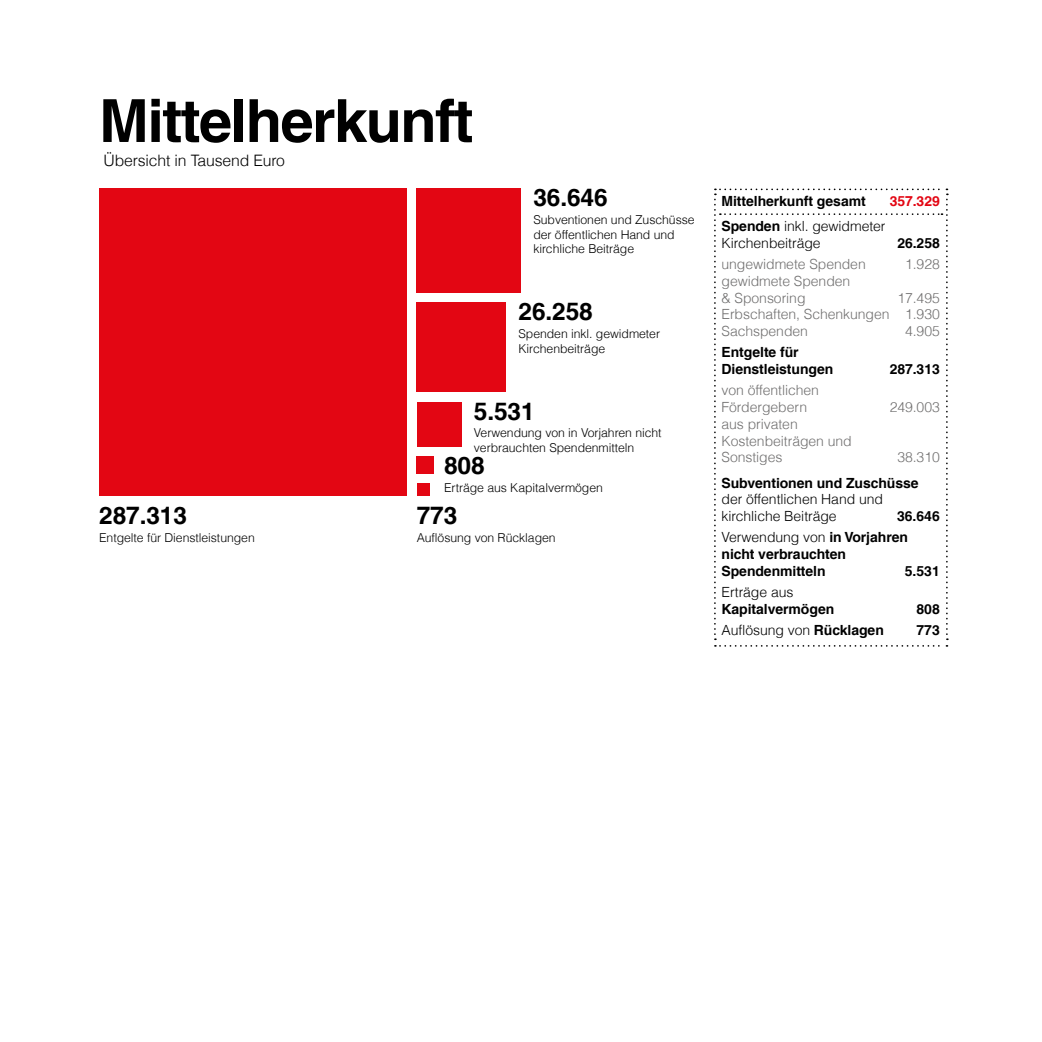
<style>
.page{position:relative;width:1042px;height:1042px;background:#fff}
.page>*{position:absolute;margin:0;border:0;box-sizing:border-box;transform-origin:0 0}
.t1{font:700 59.5px "Helveticafor Caritas";letter-spacing:-.025em;color:#000}
.t2{font:700 24.5px "Helvetica LT Com";letter-spacing:-.005em;color:#000}
.t3{font:300 15.75px "Helvetica LT Com";letter-spacing:-.01em;color:#000}
.t4{font:300 14px/16.8px "Helvetica LT Com";letter-spacing:-.005em;color:#706f6f}
.t5{font:700 14px/16.8px "Helvetica LT Com";letter-spacing:-.005em;color:#000}
.t6{font:300 14px/16.8px "Helvetica LT Com";letter-spacing:-.005em;color:#000}
.t7{font:700 14px "Helvetica LT Com";letter-spacing:-.005em;color:#e30613}
.t8{font:300 12.25px/14.7px "Helvetica LT Com";letter-spacing:-.005em;color:#000}
.s1{font-weight:700}
.s2{font-weight:300}
</style>
<div class="page">
<div style="left:99px;top:189px;width:308px;height:307px;background:#e30613"></div>
<div style="left:417px;top:303px;width:89px;height:89px;background:#e30613"></div>
<div style="left:417px;top:188px;width:104px;height:105px;background:#e30613"></div>
<div style="left:417px;top:456px;width:17px;height:18px;background:#e30613"></div>
<div style="left:417px;top:402px;width:44px;height:45px;background:#e30613"></div>
<div style="left:417px;top:484px;width:12px;height:12px;background:#e30613"></div>
<svg style="left:714px;top:189px;width:234px;height:458px"></svg>
<h1 class="t1" style="left:99px;top:85px;width:376px">Mittelherkunft</h1>
<p class="t3" style="left:103px;top:151px;width:183px">Übersicht in Tausend Euro</p>
<h2 class="t2" style="left:533px;top:183px;width:76px">36.646</h2>
<p class="t8" style="left:533px;top:212px;width:163px">Subventionen und Zuschüsse der öffentlichen Hand und kirchliche Beiträge</p>
<h2 class="t2" style="left:518px;top:297px;width:76px">26.258</h2>
<p class="t8" style="left:518px;top:326px;width:143px">Spenden inkl. gewidmeter<br>Kirchenbeiträge</p>
<h2 class="t2" style="left:474px;top:396px;width:62px">5.531</h2>
<p class="t8" style="left:474px;top:425px;width:189px">Verwendung von in Vorjahren nicht verbrauchten Spendenmitteln</p>
<h2 class="t2" style="left:99px;top:500px;width:89px">287.313</h2>
<p class="t8" style="left:99px;top:530px;width:157px">Entgelte für Dienstleistungen</p>
<h2 class="t2" style="left:444px;top:450px;width:42px">808</h2>
<p class="t8" style="left:444px;top:480px;width:160px">Erträge aus Kapitalvermögen</p>
<h2 class="t2" style="left:417px;top:500px;width:42px">773</h2>
<p class="t8" style="left:417px;top:530px;width:140px">Auflösung von Rücklagen</p>
<p class="t5" style="left:721px;top:193px;width:146px">Mittelherkunft gesamt</p>
<p class="t7" style="left:889px;top:193px;width:52px">357.329</p>
<p class="t6" style="left:721px;top:218px;width:166px"><span class="s1">Spenden</span> inkl. gewidmeter<br>Kirchenbeiträge</p>
<p class="t5" style="left:897px;top:235px;width:44px">26.258</p>
<p class="t4" style="left:721px;top:255px;width:146px">ungewidmete Spenden</p>
<p class="t4" style="left:905px;top:255px;width:36px">1.928</p>
<p class="t4" style="left:721px;top:272px;width:130px">gewidmete Spenden &amp; Sponsoring</p>
<p class="t4" style="left:721px;top:289px;width:220px;text-align:justify;text-indent:176px">17.495<br>Erbschaften, Schenkungen 1.930<br>Sachspenden</p>
<p class="t4" style="left:905px;top:323px;width:36px">4.905</p>
<p class="t5" style="left:721px;top:344px;width:113px">Entgelte für<br>Dienstleistungen</p>
<p class="t4" style="left:721px;top:381px;width:99px">von öffentlichen<br>Fördergebern</p>
<p class="t5" style="left:889px;top:361px;width:52px">287.313</p>
<p class="t4" style="left:889px;top:398px;width:52px">249.003</p>
<p class="t4" style="left:721px;top:415px;width:132px">aus privaten<br>Kostenbeiträgen und<br>Sonstiges</p>
<p class="t4" style="left:897px;top:449px;width:44px">38.310</p>
<p class="t5" style="left:721px;top:474px;width:198px">Subventionen und Zuschüsse</p>
<p class="t6" style="left:721px;top:491px;width:163px">der öffentlichen Hand und kirchliche Beiträge</p>
<p class="t5" style="left:721px;top:506px;width:220px;line-height:21px;text-indent:175px">36.646<br><span class="s2">Verwendung von</span> in Vorjahren</p>
<p class="t5" style="left:721px;top:546px;width:126px">nicht verbrauchten<br>Spendenmitteln</p>
<p class="t5" style="left:905px;top:562px;width:37px">5.531</p>
<p class="t6" style="left:721px;top:583px;width:73px">Erträge aus</p>
<p class="t5" style="left:721px;top:600px;width:114px">Kapitalvermögen</p>
<p class="t5" style="left:916px;top:600px;width:25px">808</p>
<p class="t6" style="left:721px;top:621px;width:164px">Auflösung von <span class="s1">Rücklagen</span></p>
<p class="t5" style="left:916px;top:621px;width:25px">773</p>
</div>
